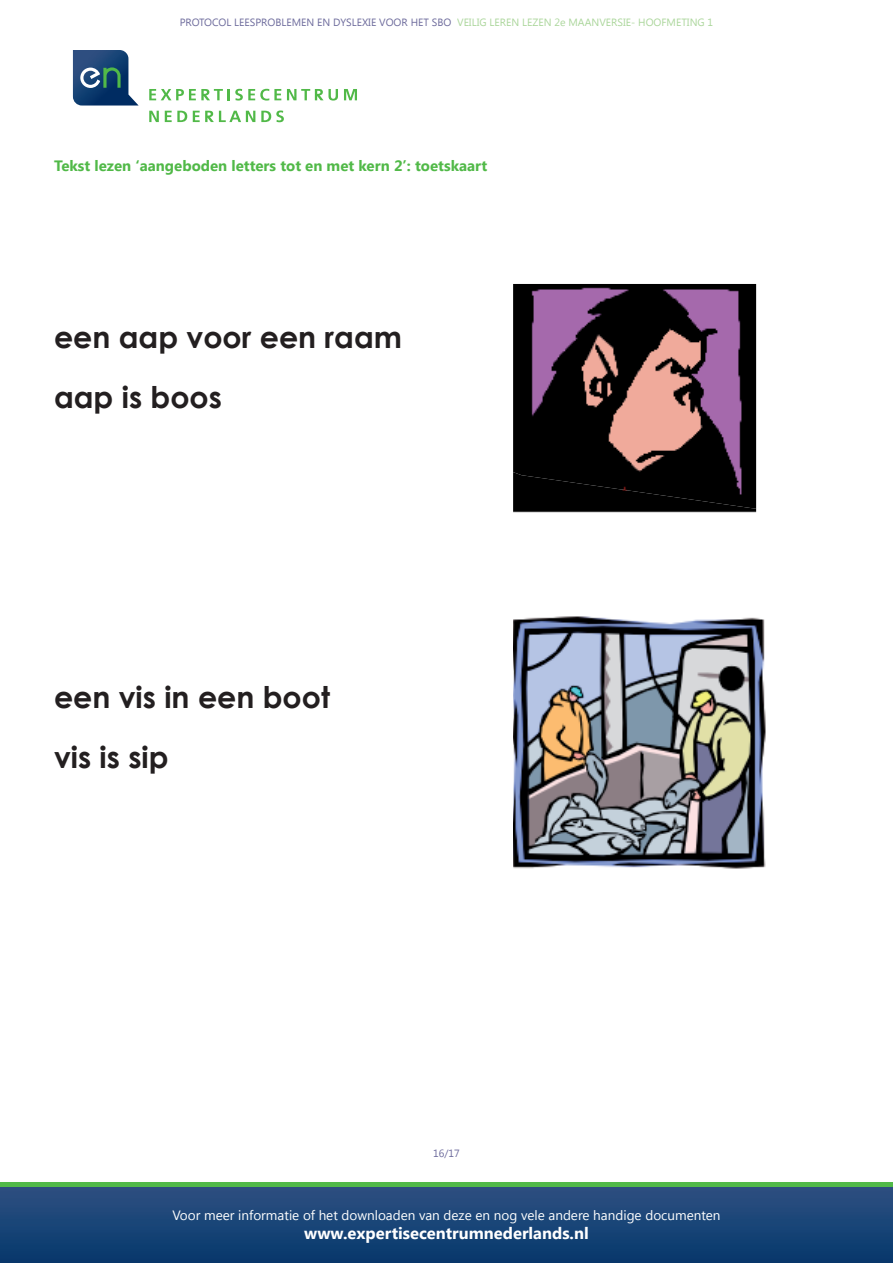
<style>
.page{position:relative;width:893px;height:1263px;background:#fff}
.page>*{position:absolute;margin:0;border:0;box-sizing:border-box;transform-origin:0 0}
.t1{font:700 30px/60px "Century Gothic";color:#231f20}
.t2{font:700 16.5px "Segoe UI";color:#fff}
.t3{font:700 15px "Segoe UI";color:#51b948}
.t4{font:13.5px "Segoe UI";color:#fff}
.t5{font:10.5px "Segoe UI";color:#6d6b9c}
.s1{color:#abd69b}
</style>
<div class="page">
<img style="left:0;top:1186px;width:893px;height:77px">
<hr style="left:0;top:1182px;width:893px;height:4px;background:#51b948">
<img style="left:73px;top:50px;width:66px;height:56px">
<svg style="left:149px;top:111px;width:10px;height:11px"></svg>
<svg style="left:165px;top:111px;width:22px;height:11px"></svg>
<svg style="left:261px;top:110px;width:23px;height:12px"></svg>
<svg style="left:193px;top:111px;width:62px;height:11px"></svg>
<svg style="left:344px;top:89px;width:13px;height:11px"></svg>
<svg style="left:149px;top:89px;width:132px;height:12px"></svg>
<svg style="left:287px;top:89px;width:51px;height:12px"></svg>
<svg style="left:80px;top:67px;width:41px;height:21px"></svg>
<img style="left:513px;top:509px;width:243px;height:4px">
<img style="left:513px;top:284px;width:243px;height:225px">
<img style="left:513px;top:616px;width:253px;height:253px">
<p class="t5" style="left:180px;top:15px;width:535px">PROTOCOL LEESPROBLEMEN EN DYSLEXIE VOOR HET SBO <span class="s1">VEILIG LEREN LEZEN 2e MAANVERSIE- HOOFMETING 1</span></p>
<h3 class="t3" style="left:54px;top:155px;width:435px">Tekst lezen ‘aangeboden letters tot en met kern 2’: toetskaart</h3>
<h1 class="t1" style="left:54px;top:306px;width:349px">een aap voor een raam aap is boos</h1>
<h1 class="t1" style="left:54px;top:666px;width:278px">een vis in een boot vis is sip</h1>
<p class="t5" style="left:433px;top:1146px;width:28px">16/17</p>
<p class="t4" style="left:172px;top:1205px;width:550px">Voor meer informatie of het downloaden van deze en nog vele andere handige documenten</p>
<h2 class="t2" style="left:304px;top:1222px;width:286px">www.expertisecentrumnederlands.nl</h2>
</div>
